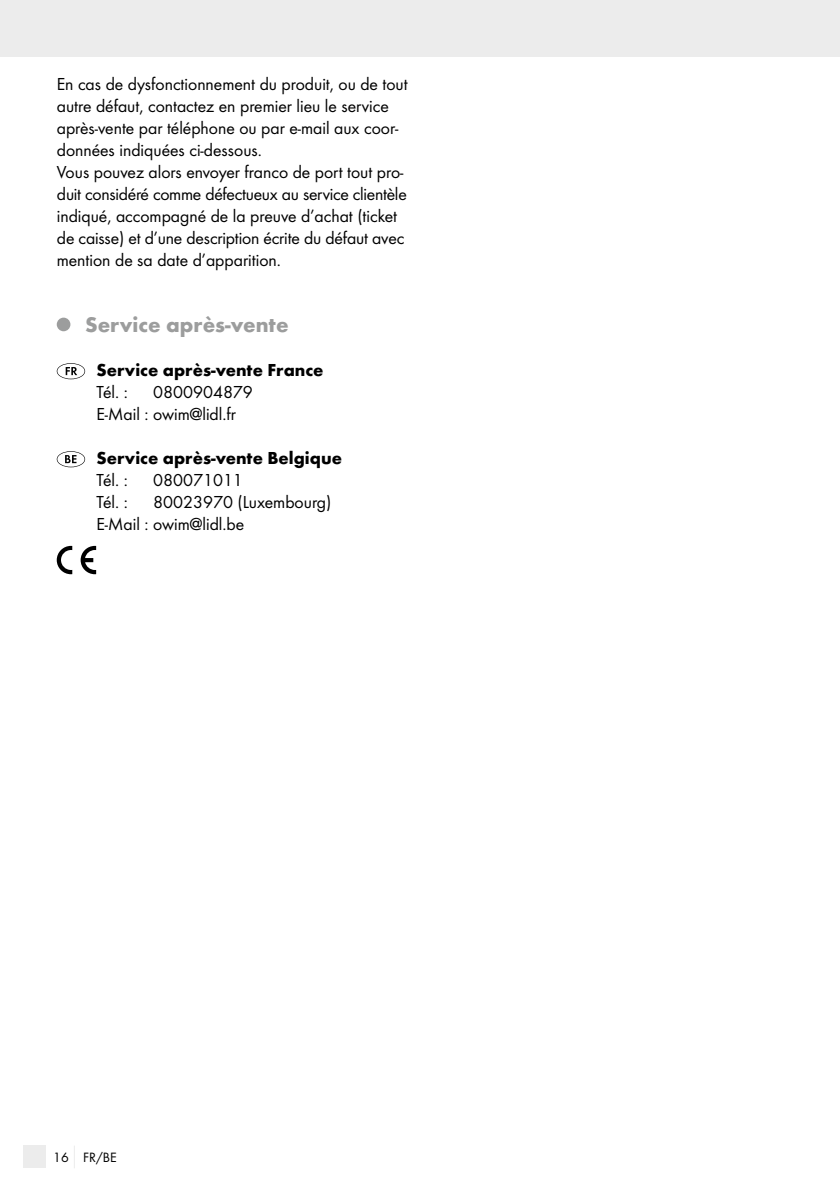
<style>
.page{position:relative;width:840px;height:1191px;background:#fff}
.page>*{position:absolute;margin:0;border:0;box-sizing:border-box;transform-origin:0 0}
.t1{font:700 22px "Futura";color:#9c9d9d}
.t2{font:18px/22px "Futura Boo";color:#000}
.t3{font:700 18px "Futura";color:#000}
.t4{font:14px "Futura Boo";color:#000}
</style>
<div class="page">
<div style="left:0;top:0;width:839px;height:57px;background:#ececec"></div>
<div style="left:23px;top:1145px;width:22px;height:23px;background:#ececec"></div>
<svg style="left:74px;top:1146px;width:1px;height:22px"></svg>
<div style="left:57px;top:318px;width:13px;height:13px;background:#9c9d9d;border-radius:50%"></div>
<svg style="left:57px;top:363px;width:28px;height:16px"></svg>
<svg style="left:57px;top:451px;width:28px;height:16px"></svg>
<svg style="left:57px;top:546px;width:15px;height:28px"></svg>
<svg style="left:81px;top:546px;width:15px;height:28px"></svg>
<p class="t2" style="left:57px;top:73px;width:352px">En cas de dysfonctionnement du produit, ou de tout autre défaut, contactez en premier lieu le service après-vente par téléphone ou par e-mail aux coor&shy;données indiquées ci-dessous.<br>Vous pouvez alors envoyer franco de port tout pro&shy;duit considéré comme défectueux au service clientèle indiqué, accompagné de la preuve d’achat (ticket de caisse) et d’une description écrite du défaut avec mention de sa date d’apparition.</p>
<p class="t1" style="left:85px;top:311px;width:205px">Service après-vente</p>
<p class="t3" style="left:96px;top:359px;width:228px">Service après-vente France</p>
<p class="t2" style="left:96px;top:381px;width:33px">Tél. :</p>
<p class="t2" style="left:96px;top:381px;width:158px;text-indent:57px">0800904879<br>E-Mail : owim@lidl.fr</p>
<p class="t3" style="left:96px;top:447px;width:247px">Service après-vente Belgique</p>
<p class="t2" style="left:96px;top:469px;width:33px">Tél. :</p>
<p class="t2" style="left:153px;top:469px;width:91px">080071011</p>
<p class="t2" style="left:96px;top:491px;width:33px">Tél. :</p>
<p class="t2" style="left:96px;top:491px;width:236px;text-indent:57px">80023970 (Luxembourg)<br>E-Mail : owim@lidl.be</p>
<p class="t4" style="left:53px;top:1149px;width:65px">16 FR/BE</p>
</div>
